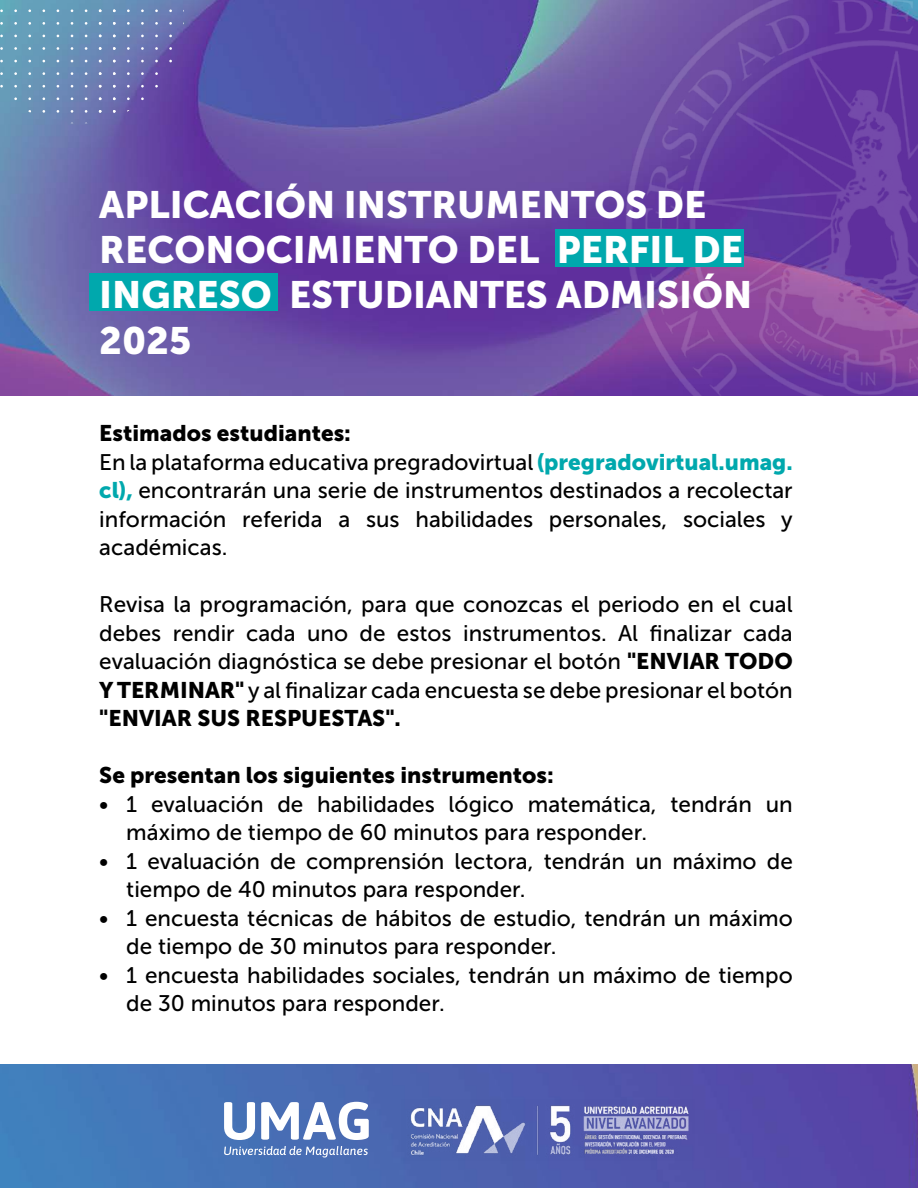
<style>
.page{position:relative;width:918px;height:1188px;background:#fff}
.page>*{position:absolute;margin:0;border:0;box-sizing:border-box;transform-origin:0 0}
.t1{font:37.8px/45.5px "Museo Sans 900";color:#fff}
.t2{font:22.5px/28.5px "Museo Sans 500";color:#000}
.t3{font:22.5px "Museo Sans 900";color:#000}
.s1{font-family:"Museo Sans 900";color:#00a8ad}
.s2{font-family:"Museo Sans 900"}
</style>
<div class="page">
<img style="left:0;top:0;width:600px;height:396px">
<img style="left:600px;top:0;width:318px;height:396px">
<img style="left:0;top:1064px;width:918px;height:124px">
<svg style="left:0;top:5px;width:184px;height:7px"></svg>
<svg style="left:0;top:18px;width:184px;height:19px;background:#6d92b9"></svg>
<svg style="left:0;top:43px;width:184px;height:19px;background:#6d87b6"></svg>
<svg style="left:0;top:68px;width:184px;height:32px;background:#6c7ab2"></svg>
<svg style="left:0;top:106px;width:184px;height:7px"></svg>
<div style="left:90px;top:274px;width:188px;height:37px;background:#00a8ad"></div>
<svg style="left:261px;top:1102px;width:108px;height:38px"></svg>
<svg style="left:224px;top:1102px;width:31px;height:38px"></svg>
<svg style="left:224px;top:1146px;width:144px;height:12px;background:#7390c6"></svg>
<img style="left:401px;top:1099px;width:293px;height:61px">
<div style="left:556px;top:229px;width:188px;height:37px;background:#00a8ad"></div>
<h1 class="t1" style="left:99px;top:181px;width:654px">APLICACIÓN INSTRUMENTOS DE<br>RECONOCIMIENTO DEL PERFIL DE<br>INGRESO ESTUDIANTES ADMISIÓN<br>2025</h1>
<p class="t3" style="left:99px;top:420px;width:253px">Estimados estudiantes:</p>
<p class="t2" style="left:99px;top:448px;width:695px;text-align:justify">En la plataforma educativa pregradovirtual <span class="s1">(pregradovirtual.umag. cl),</span> encontrarán una serie de instrumentos destinados a recolectar información referida a sus habilidades personales, sociales y académicas.</p>
<p class="t2" style="left:99px;top:590px;width:695px;text-align:justify">Revisa la programación, para que conozcas el periodo en el cual debes rendir cada uno de estos instrumentos. Al finalizar cada evaluación diagnóstica se debe presionar el botón <span class="s2">"ENVIAR TODO Y TERMINAR"</span> y al finalizar cada encuesta se debe presionar el botón</p>
<p class="t3" style="left:99px;top:705px;width:303px">"ENVIAR SUS RESPUESTAS".</p>
<p class="t3" style="left:99px;top:762px;width:456px">Se presentan los siguientes instrumentos:</p>
<p class="t2" style="left:126px;top:790px;width:668px;text-indent:-27px">• 1 evaluación de habilidades lógico matemática, tendrán un máximo de tiempo de 60 minutos para responder.</p>
<p class="t2" style="left:126px;top:847px;width:668px;text-indent:-27px">• 1 evaluación de comprensión lectora, tendrán un máximo de tiempo de 40 minutos para responder.</p>
<p class="t2" style="left:126px;top:904px;width:668px;text-indent:-27px">• 1 encuesta técnicas de hábitos de estudio, tendrán un máximo de tiempo de 30 minutos para responder.</p>
<p class="t2" style="left:126px;top:961px;width:668px;text-indent:-27px">• 1 encuesta habilidades sociales, tendrán un máximo de tiempo de 30 minutos para responder.</p>
</div>
